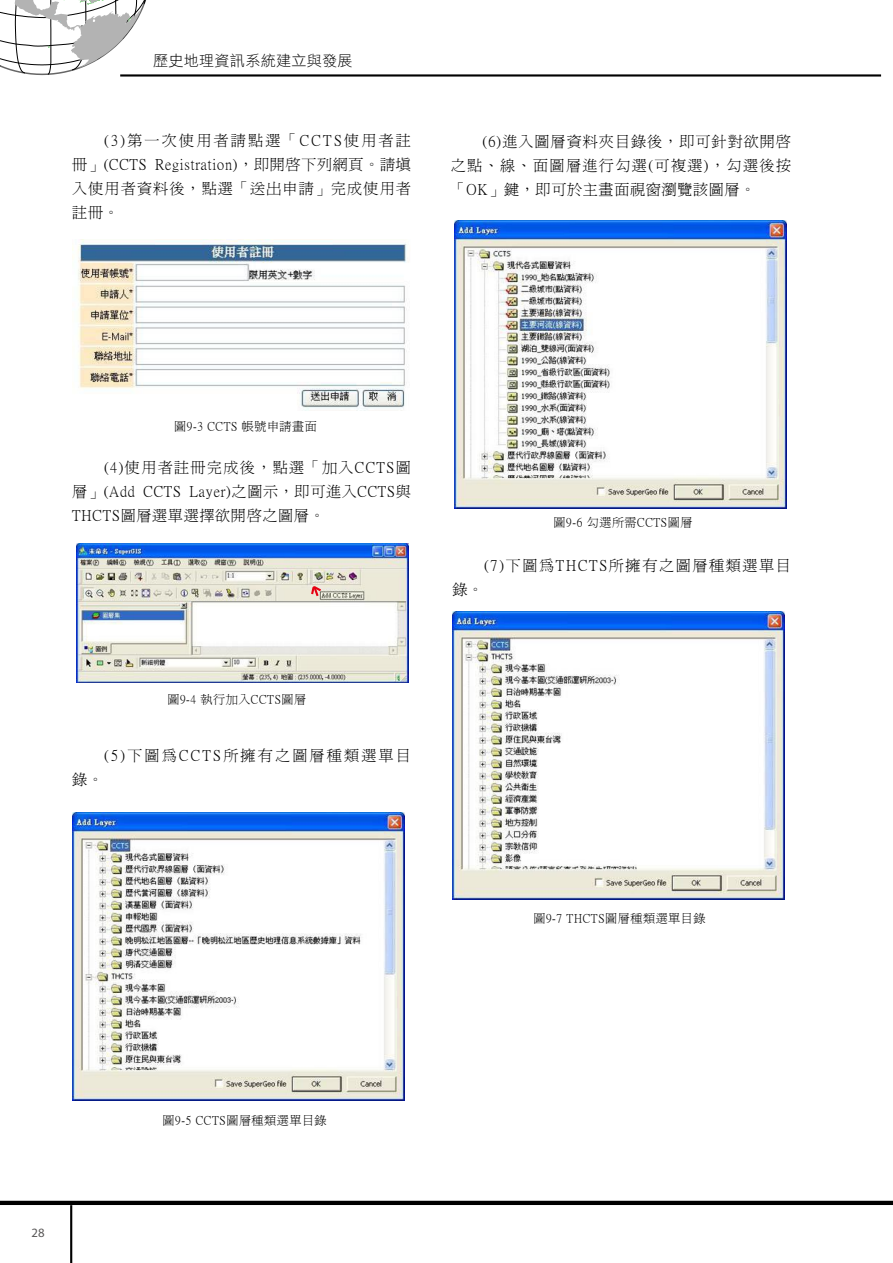
<style>
.page{position:relative;width:893px;height:1263px;background:#fff}
.page>*{position:absolute;margin:0;border:0;box-sizing:border-box;transform-origin:0 0}
.t1{font:15px/24px "P Ming Li U";letter-spacing:.075em;color:#000;text-align:justify}
.t2{font:15px "P Ming Li U";letter-spacing:.115em;color:#000}
.t3{font:15px "P Ming Li U";letter-spacing:.15em;color:#000}
.t4{font:15px "DF Li Hei Lt WIN BF";letter-spacing:.025em;color:#000}
.t5{font:12.75px "Myriad Pro";color:#595757}
.t6{font:12px "P Ming Li U";letter-spacing:.05em;color:#000}
</style>
<div class="page">
<svg style="left:0;top:0;width:146px;height:75px"></svg>
<hr style="left:0;top:1201px;width:893px;height:4px;background:#000">
<hr style="left:70px;top:1205px;width:2px;height:58px;background:#000">
<hr style="left:120px;top:74px;width:761px;height:3px;background:#000">
<img style="left:72px;top:240px;width:336px;height:170px">
<img style="left:72px;top:812px;width:332px;height:289px">
<img style="left:454px;top:220px;width:332px;height:289px">
<img style="left:452px;top:611px;width:332px;height:288px">
<img style="left:77px;top:543px;width:331px;height:139px">
<svg style="left:310px;top:584px;width:13px;height:14px"></svg>
<p class="t4" style="left:153px;top:53px;width:201px">歷史地理資訊系統建立與發展</p>
<p class="t1" style="left:72px;top:128px;width:340px;text-indent:32px">(3)第一次使用者請點選「CCTS使用者註冊」(CCTS Registration)，即開啟下列網頁。請填入使用者資料後，點選「送出申請」完成使用者註冊。</p>
<p class="t1" style="left:451px;top:129px;width:342px;text-indent:32px">(6)進入圖層資料夾目錄後，即可針對欲開啟之點、線、面圖層進行勾選(可複選)，勾選後按「OK」鍵，即可於主畫面視窗瀏覽該圖層。</p>
<p class="t6" style="left:174px;top:420px;width:144px">圖9-3 CCTS 帳號申請畫面</p>
<p class="t1" style="left:72px;top:456px;width:340px;text-indent:32px">(4)使用者註冊完成後，點選「加入CCTS圖層」(Add CCTS Layer)之圖示，即可進入CCTS與THCTS圖層選單選擇欲開啟之圖層。</p>
<p class="t6" style="left:167px;top:693px;width:140px">圖9-4 執行加入CCTS圖層</p>
<p class="t3" style="left:104px;top:748px;width:308px">(5)下圖為CCTS所擁有之圖層種類選單目</p>
<p class="t1" style="left:72px;top:767px;width:32px">錄。</p>
<p class="t6" style="left:554px;top:516px;width:140px">圖9-6 勾選所需CCTS圖層</p>
<p class="t2" style="left:484px;top:558px;width:308px">(7)下圖為THCTS所擁有之圖層種類選單目</p>
<p class="t1" style="left:452px;top:578px;width:32px">錄。</p>
<p class="t6" style="left:533px;top:912px;width:174px">圖9-7 THCTS圖層種類選單目錄</p>
<p class="t5" style="left:31px;top:1225px;width:15px">28</p>
<p class="t6" style="left:163px;top:1114px;width:165px">圖9-5 CCTS圖層種類選單目錄</p>
</div>
